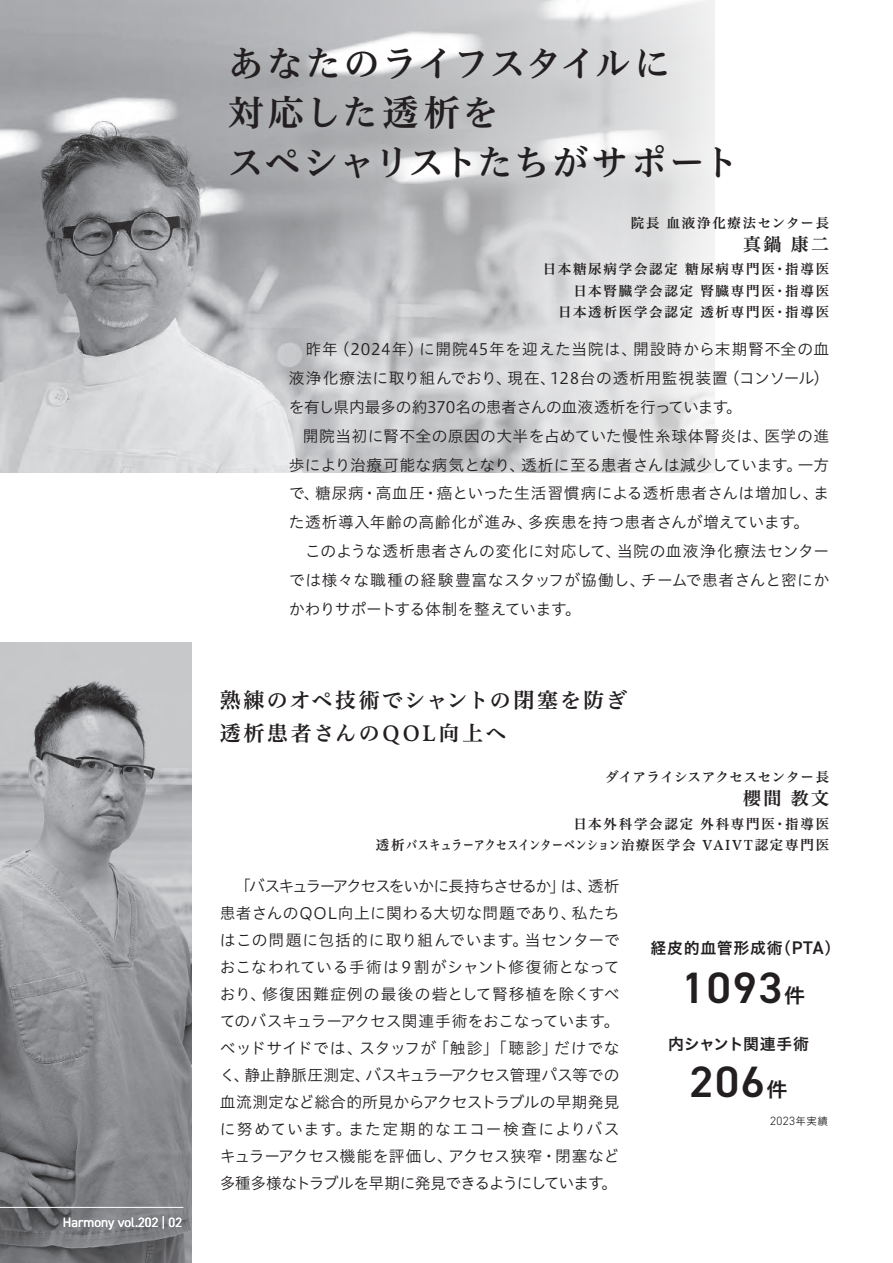
<style>
.page{position:relative;width:893px;height:1263px;background:#fff}
.page>*{position:absolute;margin:0;border:0;box-sizing:border-box;transform-origin:0 0}
.t1{font:600 43.95px "DIN2014";letter-spacing:.035em;color:#231f20;scale:1.05 1}
.t2{font:36px/49.5px "Hiragino UD Serif Std W6";letter-spacing:.03em;color:#231f20}
.t3{font:21px/33px "Hiragino UD Serif Std W6";letter-spacing:.105em;color:#231f20}
.t4{font:18px "Hiragino UD Serif Std W6";letter-spacing:.13em;color:#231f20}
.t5{font:15.9px "Hiragino UD Sans Std N W6";letter-spacing:.04em;color:#231f20}
.t6{font:15.9px "Hiragino UD Sans Std N W6";letter-spacing:-.015em;color:#231f20}
.t7{font:15.75px/27px "Hiragino UD Sans Std N W3";letter-spacing:.01em;color:#231f20;text-align:justify}
.t8{font:13.5px/21.3px "Hiragino UD Serif Std W6";letter-spacing:.13em;color:#231f20;text-align:right}
.t9{font:13.5px "DIN2014";color:#fff}
.t10{font:13.5px "Hiragino UD Serif Std W6";letter-spacing:.04em;color:#231f20}
.t11{font:300 12.15px "DIN2014";color:#231f20}
.s1{font-family:"DIN2014";font-weight:600;font-size:18.3px}
.s2{font-family:"Hiragino UD Sans Std N W6";font-weight:400;font-size:20.25px}
.s3{font-family:"Hiragino UD Sans Std N W3";font-weight:400;font-size:10.5px}
</style>
<div class="page">
<img style="left:0;top:642px;width:191px;height:621px">
<img style="left:0;top:0;width:714px;height:472px">
<hr style="left:0;top:1207px;width:183px;height:1px;background:#fff">
<p class="t9" style="left:63px;top:1213px;width:121px">Harmony vol.202 | 02</p>
<h2 class="t2" style="left:228px;top:37px;width:513px">あなたのライフスタイルに<br>対応した透析を<br>スペシャリストたちがサポート</h2>
<p class="t8" style="left:631px;top:211px;width:200px">院長 血液浄化療法センター長</p>
<p class="t4" style="left:743px;top:231px;width:88px">真鍋 康二</p>
<p class="t8" style="left:543px;top:258px;width:288px">日本糖尿病学会認定 糖尿病専門医・指導医日本腎臓学会認定 腎臓専門医・指導医<br>日本透析医学会認定 透析専門医・指導医</p>
<p class="t7" style="left:289px;top:334px;width:542px;line-height:29px">　昨年（2024年）に開院45年を迎えた当院は、開設時から末期腎不全の血液浄化療法に取り組んでおり、現在、128台の透析用監視装置（コンソール）を有し県内最多の約370名の患者さんの血液透析を行っています。</p>
<p class="t7" style="left:289px;top:420px;width:542px;line-height:29px;text-align:left;text-indent:14px">開院当初に腎不全の原因の大半を占めていた慢性糸球体腎炎は、医学の進歩により治療可能な病気となり、透析に至る患者さんは減少しています。一方で、糖尿病・高血圧・癌といった生活習慣病による透析患者さんは増加し、また透析導入年齢の高齢化が進み、多疾患を持つ患者さんが増えています。<br>　このような透析患者さんの変化に対応して、当院の血液浄化療法センターでは様々な職種の経験豊富なスタッフが協働し、チームで患者さんと密にかかわりサポートする体制を整えています。</p>
<h3 class="t3" style="left:220px;top:682px;width:409px">熟練のオペ技術でシャントの閉塞を防ぎ透析患者さんのQOL向上へ</h3>
<p class="t10" style="left:605px;top:766px;width:226px">ダイアライシスアクセスセンター長</p>
<p class="t4" style="left:743px;top:785px;width:88px">櫻間 教文</p>
<p class="t8" style="left:376px;top:812px;width:455px">日本外科学会認定 外科専門医・指導医<br>透析バスキュラーアクセスインターベンション治療医学会 VAIVT認定専門医</p>
<p class="t7" style="left:220px;top:871px;width:401px">　「バスキュラーアクセスをいかに長持ちさせるか」は、透析患者さんのQOL向上に関わる大切な問題であり、私たちはこの問題に包括的に取り組んでいます。当センターでおこなわれている手術は９割がシャント修復術となっており、修復困難症例の最後の砦として腎移植を除くすべてのバスキュラーアクセス関連手術をおこなっています。べッドサイドでは、スタッフが「触診」「聴診」だけでなく、静止静脈圧測定、バスキュラーアクセス管理パス等での血流測定など総合的所見からアクセストラブルの早期発見に努めています。また定期的なエコー検査によりバスキュラーアクセス機能を評価し、アクセス狭窄・閉塞など多種多様なトラブルを早期に発見できるようにしています。</p>
<p class="t5" style="left:651px;top:936px;width:191px">経皮的血管形成術（<span class="s1">PTA</span>）</p>
<h1 class="t1" style="left:681px;top:959px;width:120px">1093<span class="s2">件</span></h1>
<p class="t6" style="left:668px;top:1031px;width:142px">内シャント関連手術</p>
<h1 class="t1" style="left:689px;top:1053px;width:95px">206<span class="s2">件</span></h1>
<p class="t11" style="left:770px;top:1113px;width:59px">2023<span class="s3">年実績</span></p>
</div>
